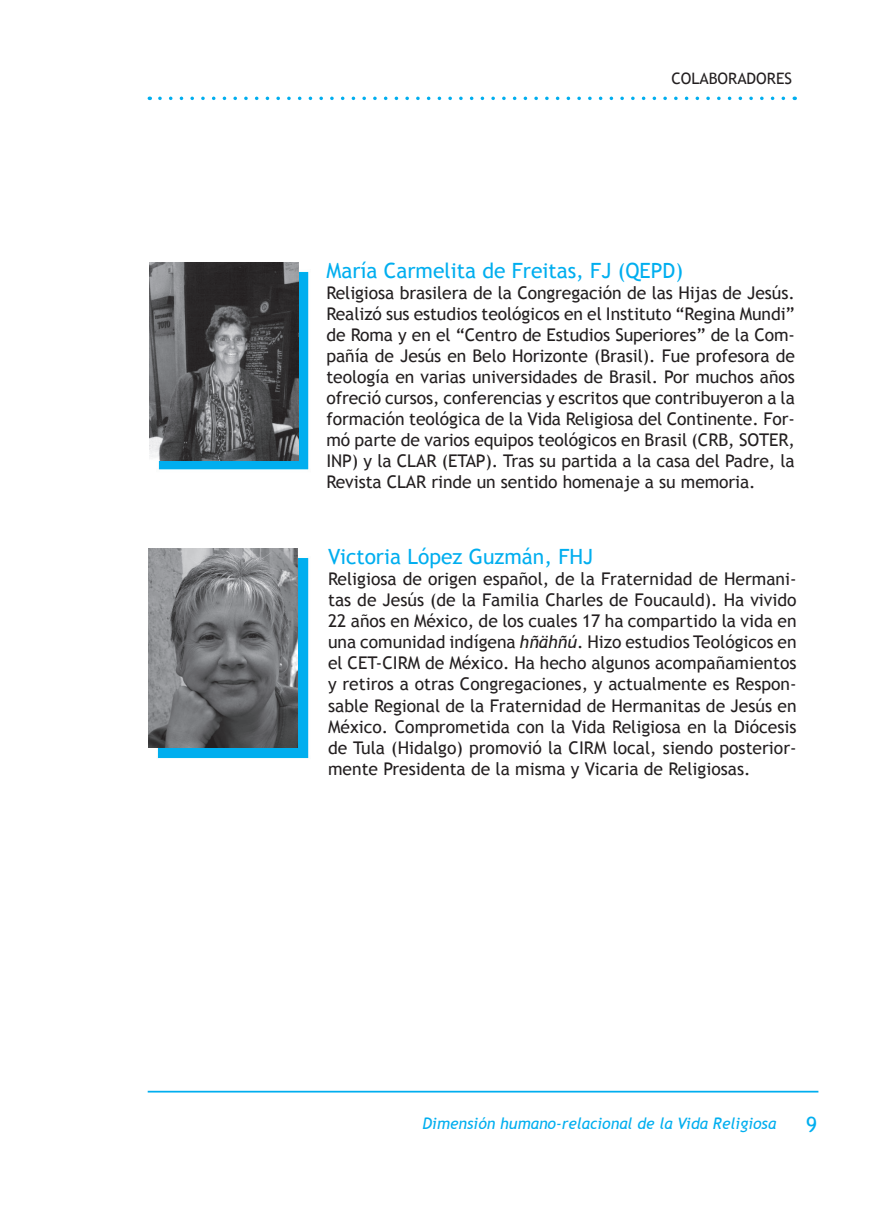
<style>
.page{position:relative;width:893px;height:1216px;background:#fff}
.page>*{position:absolute;margin:0;border:0;box-sizing:border-box;transform-origin:0 0}
.t1{font:21px "Trebuchet MS";color:#00aeef}
.t2{font:17.5px/21px "Trebuchet MS";letter-spacing:-.005em;color:#231f20;text-align:justify}
.t3{font:italic 15.75px "Trebuchet MS";color:#00aeef}
.t4{font:15.75px "Trebuchet MS";color:#231f20}
.s1{font-style:italic}
</style>
<div class="page">
<hr style="left:148px;top:1090px;width:670px;height:2px;background:#00aeef">
<svg style="left:160px;top:97px;width:635px;height:3px"></svg>
<img style="left:158px;top:270px;width:151px;height:200px">
<img style="left:149px;top:262px;width:149px;height:199px">
<img style="left:156px;top:556px;width:153px;height:203px">
<img style="left:149px;top:548px;width:148px;height:199px">
<p class="t4" style="left:671px;top:69px;width:122px">COLABORADORES</p>
<p class="t1" style="left:326px;top:258px;width:358px">María Carmelita de Freitas, FJ (QEPD)</p>
<p class="t2" style="left:326px;top:282px;width:470px">Religiosa brasilera de la Congregación de las Hijas de Jesús.<br>Realizó sus estudios teológicos en el Instituto “Regina Mundi” de Roma y en el “Centro de Estudios Superiores” de la Com&shy;pañía de Jesús en Belo Horizonte (Brasil). Fue profesora de teología en varias universidades de Brasil. Por muchos años ofreció cursos, conferencias y escritos que contribuyeron a la formación teológica de la Vida Religiosa del Continente. For&shy;mó parte de varios equipos teológicos en Brasil (CRB, SOTER, INP) y la CLAR (ETAP). Tras su partida a la casa del Padre, la Revista CLAR rinde un sentido homenaje a su memoria.</p>
<p class="t1" style="left:328px;top:544px;width:267px">Victoria López Guzmán, FHJ</p>
<p class="t2" style="left:328px;top:569px;width:470px">Religiosa de origen español, de la Fraternidad de Hermani&shy;tas de Jesús (de la Familia Charles de Foucauld). Ha vivido 22 años en México, de los cuales 17 ha compartido la vida en una comunidad indígena <span class="s1">hñähñú</span>. Hizo estudios Teológicos en el CET-CIRM de México. Ha hecho algunos acompañamientos y retiros a otras Congregaciones, y actualmente es Respon&shy;sable Regional de la Fraternidad de Hermanitas de Jesús en México. Comprometida con la Vida Religiosa en la Diócesis de Tula (Hidalgo) promovió la CIRM local, siendo posterior&shy;mente Presidenta de la misma y Vicaria de Religiosas.</p>
<p class="t3" style="left:422px;top:1113px;width:355px">Dimensión humano-relacional de la Vida Religiosa</p>
<p class="t1" style="left:806px;top:1111px;width:13px">9</p>
</div>
